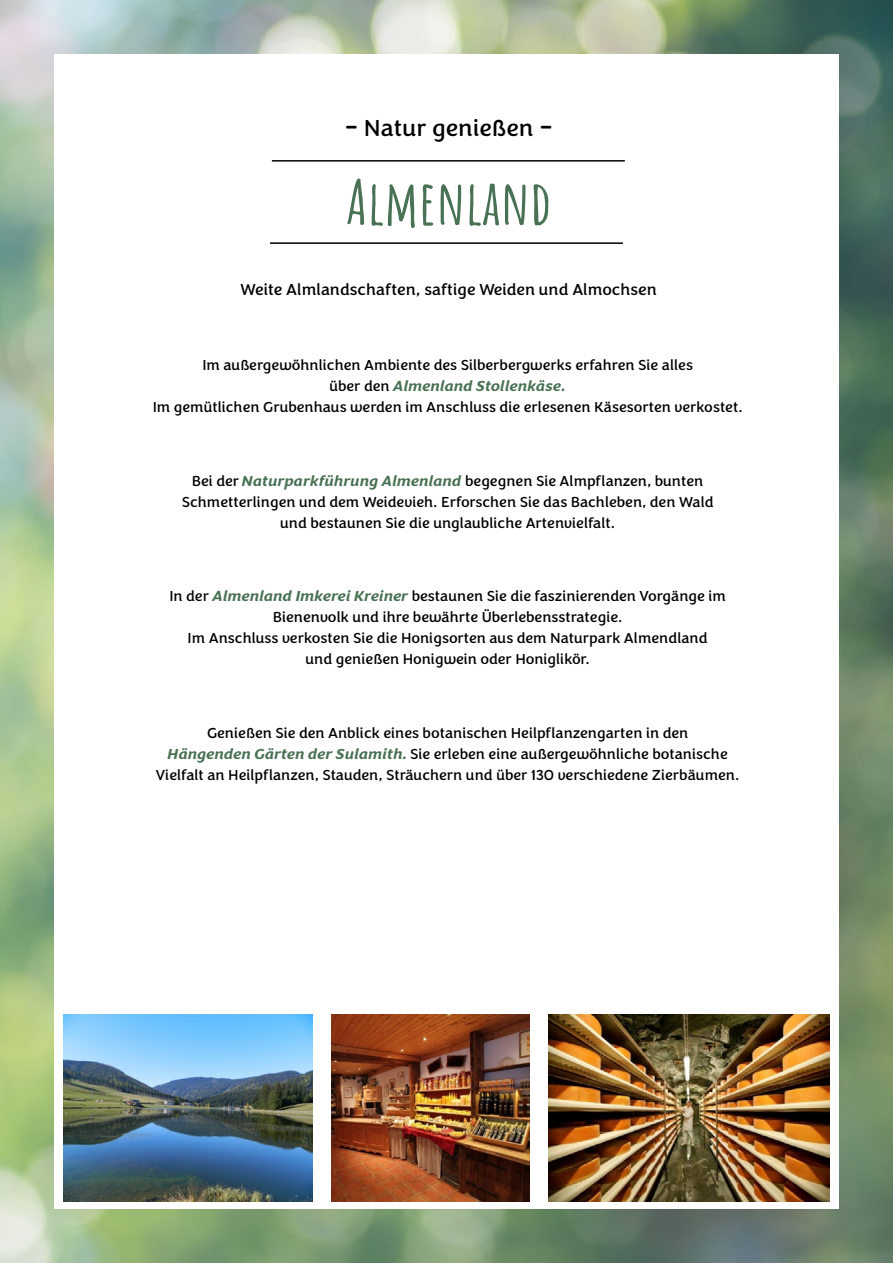
<style>
.page{position:relative;width:893px;height:1263px;background:#fff}
.page>*{position:absolute;margin:0;border:0;box-sizing:border-box;transform-origin:0 0}
.t1{font:700 61.5px "Amatic SC";color:#497153}
.t2{font:24px "Congenial";color:#000}
.t3{font:16.5px "Congenial";color:#000}
.t4{font:15px/21px "Congenial";color:#000;text-align:center}
.s1{font-size:27px}
.s2{font-weight:700;font-style:italic;color:#497153}
</style>
<div class="page">
<img style="left:0;top:0;width:893px;height:1263px">
<div style="left:54px;top:54px;width:785px;height:1155px;background:#fff"></div>
<hr style="left:270px;top:242px;width:353px;height:2px;background:#000">
<hr style="left:272px;top:160px;width:353px;height:2px;background:#000">
<img style="left:64px;top:1014px;width:249px;height:187px">
<img style="left:332px;top:1014px;width:198px;height:187px">
<img style="left:549px;top:1014px;width:280px;height:187px">
<h2 class="t2" style="left:345px;top:114px;width:209px"><span class="s1">-</span> Natur genießen <span class="s1">-</span></h2>
<h1 class="t1" style="left:346px;top:155px;width:207px">Almenland</h1>
<p class="t3" style="left:241px;top:280px;width:418px">Weite Almlandschaften, saftige Weiden und Almochsen</p>
<p class="t4" style="left:153px;top:355px;width:591px">Im außergewöhnlichen Ambiente des Silberbergwerks erfahren Sie alles<br>über den <span class="s2">Almenland Stollenkäse.<br></span>Im gemütlichen Grubenhaus werden im Anschluss die erlesenen Käsesorten verkostet.</p>
<p class="t4" style="left:182px;top:470px;width:533px">Bei der <span class="s2">Naturparkführung Almenland</span> begegnen Sie Almpflanzen, bunten<br>Schmetterlingen und dem Weidevieh. Erforschen Sie das Bachleben, den Wald und bestaunen Sie die unglaubliche Artenvielfalt.</p>
<p class="t4" style="left:169px;top:586px;width:558px">In der <span class="s2">Almenland Imkerei Kreiner</span> bestaunen Sie die faszinierenden Vorgänge im Bienenvolk und ihre bewährte Überlebensstrategie.<br>Im Anschluss verkosten Sie die Honigsorten aus dem Naturpark Almendland<br>und genießen Honigwein oder Honiglikör.</p>
<p class="t4" style="left:156px;top:722px;width:585px">Genießen Sie den Anblick eines botanischen Heilpflanzengarten in den<br><span class="s2">Hängenden Gärten der Sulamith.</span> Sie erleben eine außergewöhnliche botanische<br>Vielfalt an Heilpflanzen, Stauden, Sträuchern und über 130 verschiedene Zierbäumen.</p>
</div>
